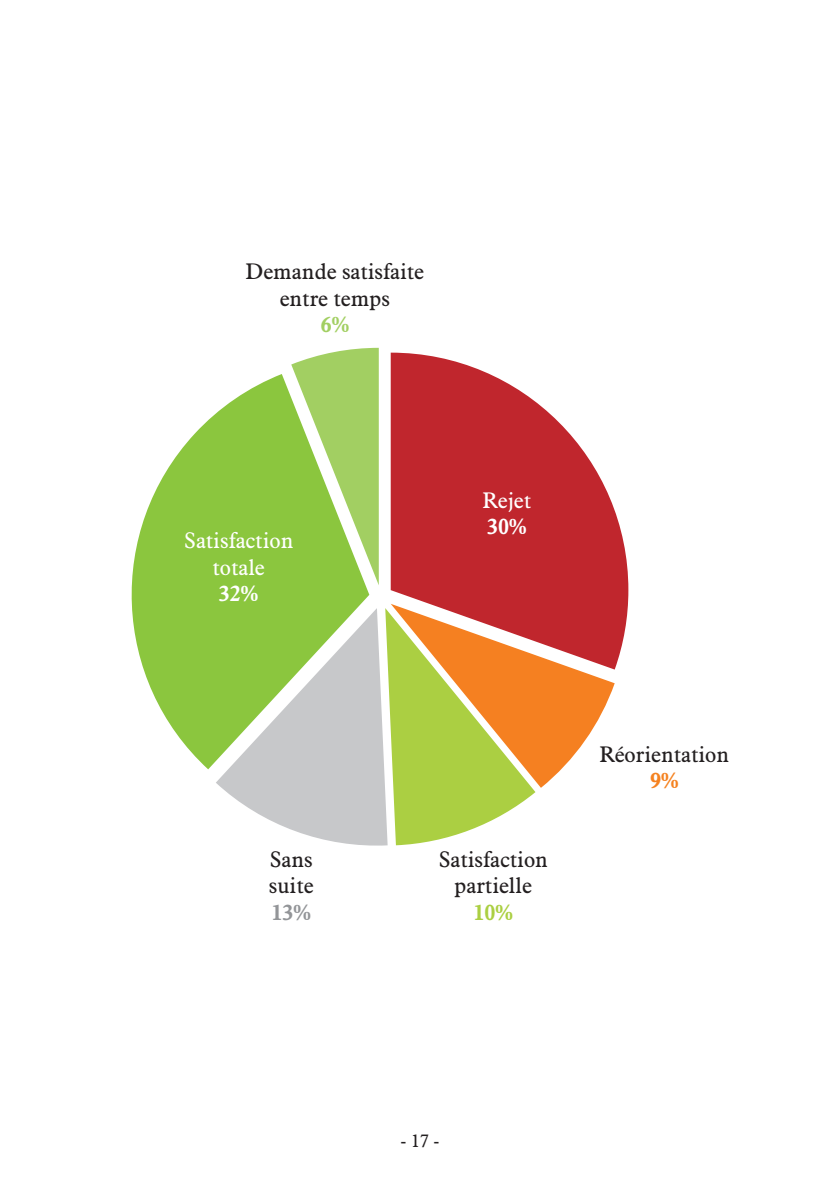
<style>
.page{position:relative;width:840px;height:1191px;background:#fff}
.page>*{position:absolute;margin:0;border:0;box-sizing:border-box;transform-origin:0 0}
.t1{font:22px "Aldine 721 BT";color:#231f20}
.t2{font:22px "Aldine 721 BT";color:#fff}
.t3{font:700 22px "Aldine 721 BT";color:#fff}
.t4{font:700 22px "Aldine 721 BT";color:#abcf42}
.t5{font:700 22px "Aldine 721 BT";color:#939598}
.t6{font:700 22px "Aldine 721 BT";color:#a2cf62}
.t7{font:700 22px "Aldine 721 BT";color:#f58220}
.t8{font:18px "Aldine 721 BT";color:#231f20}
</style>
<div class="page">
<svg style="left:390px;top:353px;width:238px;height:316px;fill:#c0262d"></svg>
<svg style="left:390px;top:604px;width:224px;height:184px"></svg>
<svg style="left:387px;top:608px;width:148px;height:237px"></svg>
<svg style="left:216px;top:608px;width:171px;height:238px;fill:#c7c8ca"></svg>
<svg style="left:131px;top:374px;width:238px;height:395px;fill:#8bc63e"></svg>
<svg style="left:291px;top:348px;width:87px;height:237px;background:#a8d36d"></svg>
<p class="t1" style="left:245px;top:258px;width:180px">Demande satisfaite</p>
<p class="t1" style="left:279px;top:285px;width:112px">entre temps</p>
<p class="t6" style="left:320px;top:311px;width:30px">6%</p>
<p class="t2" style="left:184px;top:527px;width:111px">Satisfaction</p>
<p class="t2" style="left:212px;top:553px;width:54px">totale</p>
<p class="t3" style="left:219px;top:580px;width:41px">32%</p>
<p class="t1" style="left:269px;top:845px;width:45px">Sans</p>
<p class="t1" style="left:268px;top:872px;width:46px">suite</p>
<p class="t5" style="left:271px;top:898px;width:41px">13%</p>
<p class="t2" style="left:482px;top:487px;width:50px">Rejet</p>
<p class="t3" style="left:487px;top:513px;width:41px">30%</p>
<p class="t1" style="left:438px;top:845px;width:111px">Satisfaction</p>
<p class="t1" style="left:454px;top:872px;width:79px">partielle</p>
<p class="t4" style="left:473px;top:898px;width:41px">10%</p>
<p class="t1" style="left:599px;top:740px;width:131px">Réorientation</p>
<p class="t7" style="left:649px;top:767px;width:30px">9%</p>
<p class="t8" style="left:400px;top:1129px;width:40px">- 17 -</p>
</div>
